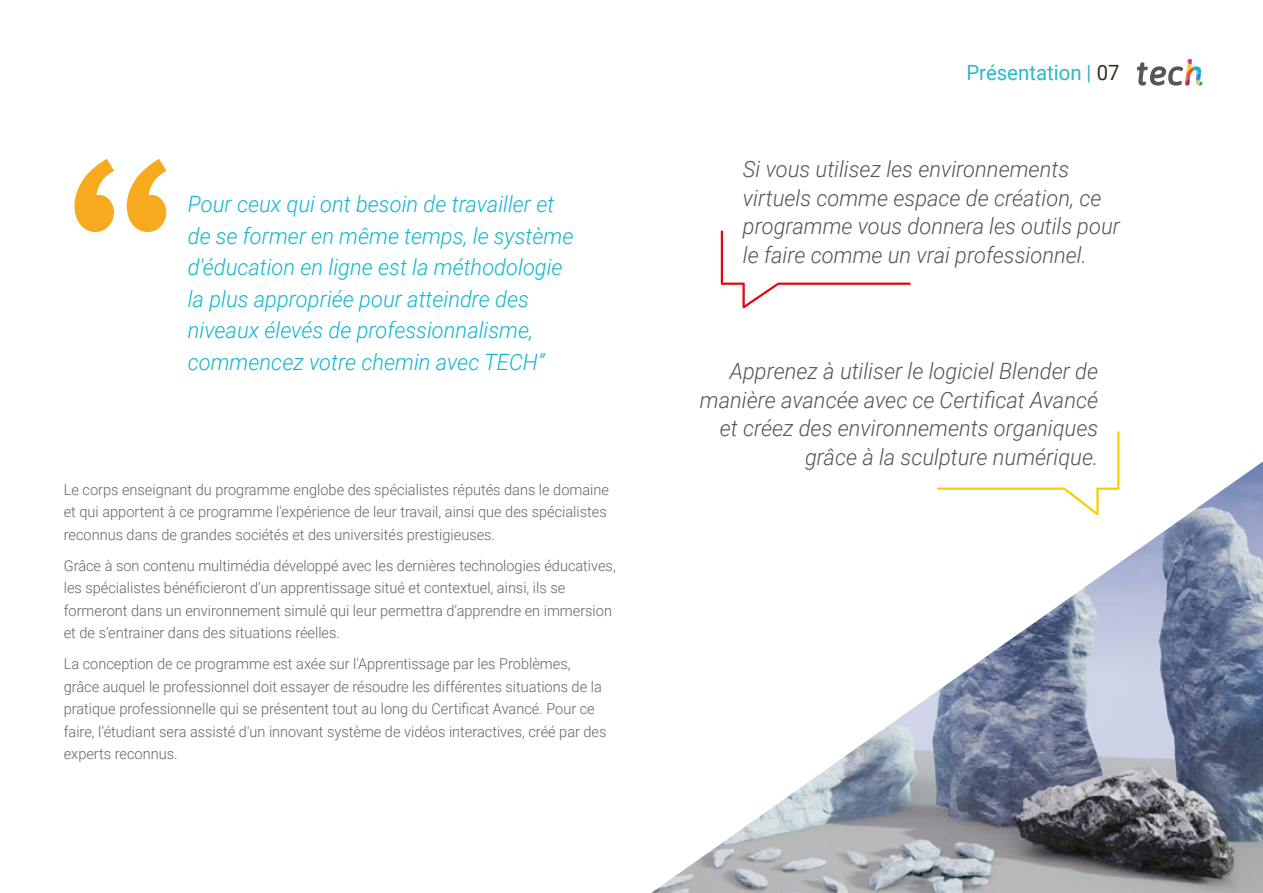
<style>
.page{position:relative;width:1263px;height:893px;background:#fff}
.page>*{position:absolute;margin:0;border:0;box-sizing:border-box;transform-origin:0 0}
.t1{font:italic 300 22.5px/28.5px "Roboto";color:#52555b;text-align:right}
.t2{font:italic 300 22.5px/31.5px "Roboto";color:#0fb6cf}
.t3{font:21px "Roboto";color:#2db8c5}
.t4{font:300 15px/22.5px "Roboto";color:#61646a}
.s1{color:#312e20}
</style>
<div class="page">
<svg style="left:74px;top:159px;width:93px;height:73px"></svg>
<img style="left:651px;top:461px;width:612px;height:432px">
<svg style="left:1137px;top:59px;width:65px;height:27px"></svg>
<svg style="left:935px;top:431px;width:185px;height:88px"></svg>
<svg style="left:720px;top:230px;width:191px;height:79px"></svg>
<h1 class="t2" style="left:188px;top:188px;width:387px">Pour ceux qui ont besoin de travailler et de se former en même temps, le système d'éducation en ligne est la méthodologie la plus appropriée pour atteindre des niveaux élevés de professionnalisme, commencez votre chemin avec TECH”</h1>
<p class="t4" style="left:64px;top:478px;width:547px">Le corps enseignant du programme englobe des spécialistes réputés dans le domaine et qui apportent à ce programme l'expérience de leur travail, ainsi que des spécialistes reconnus dans de grandes sociétés et des universités prestigieuses.</p>
<p class="t4" style="left:64px;top:554px;width:553px">Grâce à son contenu multimédia développé avec les dernières technologies éducatives, les spécialistes bénéficieront d’un apprentissage situé et contextuel, ainsi, ils se formeront dans un environnement simulé qui leur permettra d’apprendre en immersion et de s’entrainer dans des situations réelles.</p>
<p class="t4" style="left:64px;top:652px;width:544px">La conception de ce programme est axée sur l'Apprentissage par les Problèmes, grâce auquel le professionnel doit essayer de résoudre les différentes situations de la pratique professionnelle qui se présentent tout au long du Certificat Avancé. Pour ce faire, l’étudiant sera assisté d'un innovant système de vidéos interactives, créé par des experts reconnus.</p>
<h2 class="t3" style="left:966px;top:57px;width:155px">Présentation | <span class="s1">07</span></h2>
<h1 class="t1" style="left:743px;top:154px;width:379px;text-align:left">Si vous utilisez les environnements virtuels comme espace de création, ce programme vous donnera les outils pour le faire comme un vrai professionnel.</h1>
<h1 class="t1" style="left:700px;top:356px;width:400px">Apprenez à utiliser le logiciel Blender de manière avancée avec ce Certificat Avancé et créez des environnements organiques grâce à la sculpture numérique.</h1>
</div>
